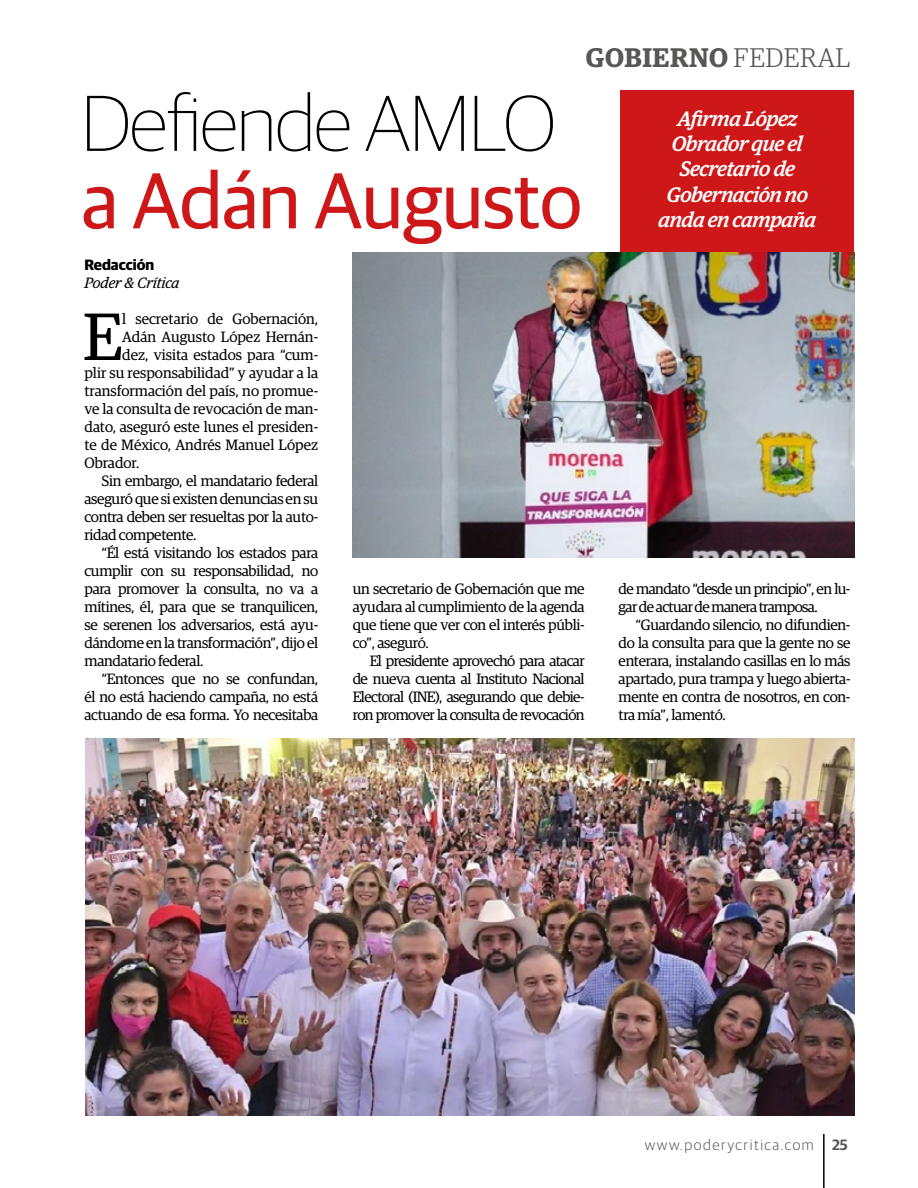
<style>
.page{position:relative;width:918px;height:1188px;background:#fff}
.page>*{position:absolute;margin:0;border:0;box-sizing:border-box;transform-origin:0 0}
.t1{font:100 79.35px "Guardian Sans";letter-spacing:-.01em;color:#000}
.t2{font:79.35px "Guardian Sans";letter-spacing:-.01em;color:#cd1719}
.t3{font:66.9px "Guardian Egyp";color:#000}
.t4{font:600 27px "Guardian Egyp";letter-spacing:.02em;color:#575756}
.t5{font:italic 500 21px/25.2px "Guardian Egyp";letter-spacing:-.02em;color:#fff;text-align:center}
.t6{font:15px/18px "Guardian Egyp";letter-spacing:-.02em;color:#000;text-align:justify}
.t7{font:15px "Guardian Egyp";color:#000}
.t8{font:15px/18px "Guardian Egyp";letter-spacing:-.04em;color:#000}
.t9{font:300 15px "Guardian Sans";letter-spacing:.1em;color:#575756}
.t10{font:italic 15px "Guardian Egyp";color:#000}
.t11{font:700 15px "Guardian Sans";color:#000}
.s1{font-weight:300}
.s2{font-weight:600}
</style>
<div class="page">
<hr style="left:823px;top:1134px;width:2px;height:54px;background:#000">
<img style="left:353px;top:252px;width:501px;height:306px">
<img style="left:85px;top:738px;width:769px;height:378px">
<div style="left:621px;top:90px;width:233px;height:162px;background:#cd1719"></div>
<h3 class="t4" style="left:586px;top:38px;width:266px">GOBIERNO <span class="s1">FEDERAL</span></h3>
<h1 class="t1" style="left:81px;top:70px;width:476px">Defiende AMLO</h1>
<h1 class="t2" style="left:81px;top:144px;width:502px">a Adán Augusto</h1>
<p class="t11" style="left:85px;top:254px;width:71px">Redacción</p>
<p class="t10" style="left:85px;top:273px;width:96px">Poder &amp; Crítica</p>
<h2 class="t3" style="left:83px;top:291px;width:41px">E</h2>
<p class="t7" style="left:122px;top:309px;width:197px">l secretario de Gobernación,</p>
<p class="t7" style="left:122px;top:327px;width:197px">Adán Augusto López Hernán-</p>
<p class="t7" style="left:122px;top:345px;width:197px">dez, visita estados para “cum-</p>
<p class="t7" style="left:85px;top:363px;width:235px">plir su responsabilidad” y ayudar a la</p>
<p class="t7" style="left:85px;top:381px;width:235px">transformación del país, no promue-</p>
<p class="t7" style="left:85px;top:399px;width:235px">ve la consulta de revocación de man-</p>
<p class="t7" style="left:85px;top:417px;width:235px">dato, aseguró este lunes el presiden-</p>
<p class="t7" style="left:85px;top:435px;width:235px">te de México, Andrés Manuel López</p>
<p class="t7" style="left:85px;top:453px;width:57px">Obrador.</p>
<p class="t6" style="left:102px;top:471px;width:218px">Sin embargo, el mandatario federal</p>
<p class="t6" style="left:85px;top:489px;width:235px">aseguró que si existen denuncias en su</p>
<p class="t6" style="left:85px;top:507px;width:235px">contra deben ser resueltas por la auto-</p>
<p class="t6" style="left:85px;top:525px;width:114px">ridad competente.</p>
<p class="t6" style="left:102px;top:543px;width:218px">“Él está visitando los estados para</p>
<p class="t6" style="left:85px;top:561px;width:235px">cumplir con su responsabilidad, no</p>
<p class="t6" style="left:85px;top:579px;width:235px">para promover la consulta, no va a</p>
<p class="t6" style="left:85px;top:597px;width:235px">mítines, él, para que se tranquilicen,</p>
<p class="t6" style="left:85px;top:615px;width:235px">se serenen los adversarios, está ayu-</p>
<p class="t6" style="left:85px;top:633px;width:235px">dándome en la transformación”, dijo el</p>
<p class="t6" style="left:85px;top:651px;width:120px">mandatario federal.</p>
<p class="t6" style="left:102px;top:669px;width:218px">“Entonces que no se confundan,</p>
<p class="t6" style="left:85px;top:687px;width:235px">él no está haciendo campaña, no está</p>
<p class="t6" style="left:85px;top:705px;width:235px">actuando de esa forma. Yo necesitaba</p>
<p class="t6" style="left:353px;top:579px;width:233px">un secretario de Gobernación que me ayudara al cumplimiento de la agenda que tiene que ver con el interés públi&shy;co”, aseguró.</p>
<p class="t6" style="left:353px;top:651px;width:233px;text-indent:17px">El presidente aprovechó para atacar de nueva cuenta al Instituto Nacional Electoral (INE), asegurando que debie&shy;ron promover la consulta de revocación</p>
<h3 class="t5" style="left:659px;top:105px;width:159px">Afirma López<br>Obrador que el<br>Secretario de<br>Gobernación no anda en campaña</h3>
<p class="t8" style="left:619px;top:579px;width:233px">de mandato “desde un principio”, en lu&shy;gar de actuar de manera tramposa.</p>
<p class="t6" style="left:619px;top:615px;width:233px;text-indent:17px">“Guardando silencio, no difundien&shy;do la consulta para que la gente no se enterara, instalando casillas en lo más apartado, pura trampa y luego abierta&shy;mente en contra de nosotros, en con&shy;tra mía”, lamentó.</p>
<p class="t9" style="left:645px;top:1134px;width:205px">www.poderycritica.com <span class="s2">25</span></p>
</div>
